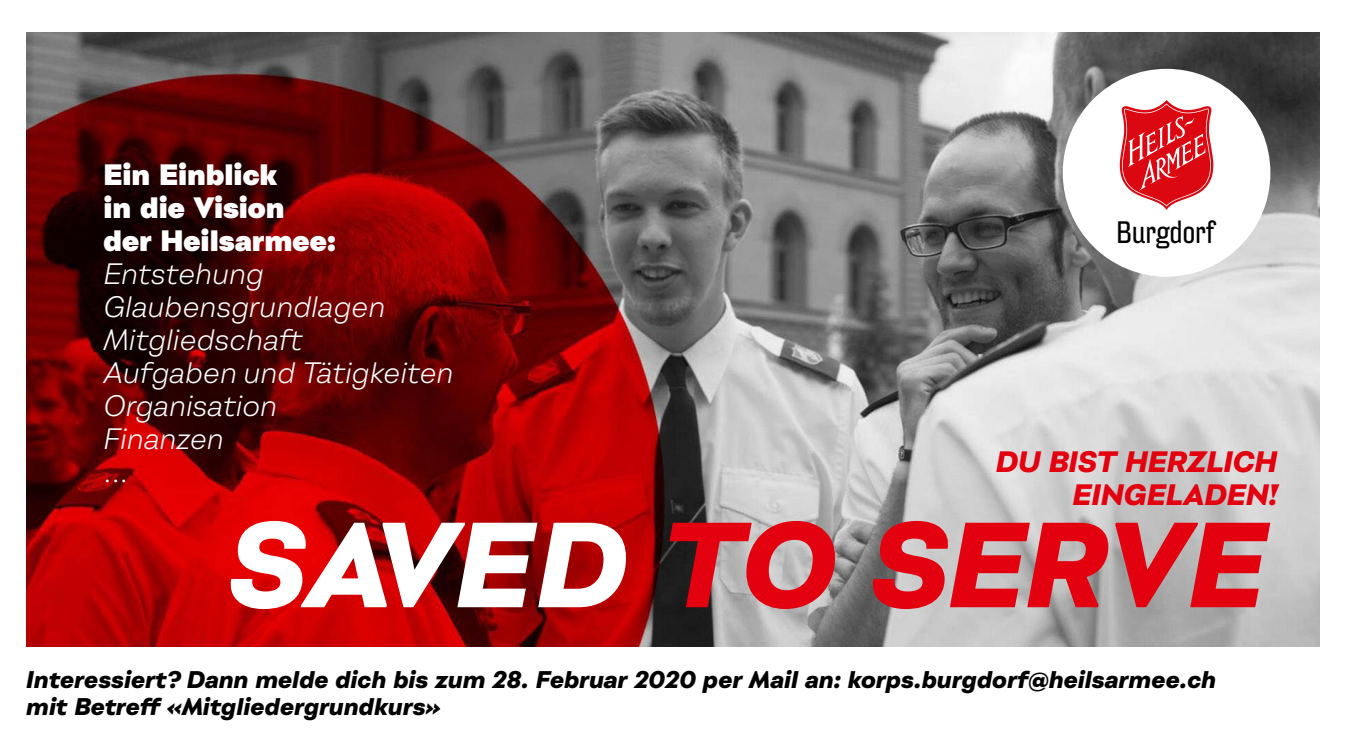
<style>
.page{position:relative;width:1347px;height:745px;background:#fff}
.page>*{position:absolute;margin:0;border:0;box-sizing:border-box;transform-origin:0 0}
.t1{font:italic 800 112.5px "Montreux G";letter-spacing:-.01em;color:#e3000f}
.t2{font:30px "Hydra OT Extd";color:#000}
.t3{font:italic 27.5px/33px "Montreux G";letter-spacing:-.005em;color:#fff}
.t4{font:900 27.5px/33px "Montreux G";color:#fff}
.t5{font:italic 800 27.5px/33px "Montreux G";color:#e3000f;text-align:right}
.t6{font:27.5px "Montreux G";color:#fff}
.t7{font:italic 800 22.5px/27px "Montreux G";color:#000}
.s1{color:#fff}
</style>
<div class="page">
<img style="left:26px;top:33px;width:1293px;height:613px">
<div style="left:1062px;top:69px;width:208px;height:207px;background:#fff;border-radius:50%"></div>
<svg style="left:1119px;top:100px;width:94px;height:110px"></svg>
<p class="t4" style="left:103px;top:159px;width:234px">Ein Einblick<br>in die Vision der Heilsarmee:</p>
<p class="t3" style="left:103px;top:257px;width:352px">Entstehung<br>Glaubensgrundlagen<br>Mitgliedschaft<br>Aufgaben und Tätigkeiten<br>Organisation<br>Finanzen</p>
<p class="t6" style="left:103px;top:454px;width:26px">...</p>
<h2 class="t2" style="left:1116px;top:215px;width:100px">Burgdorf</h2>
<p class="t5" style="left:995px;top:446px;width:283px">DU BIST HERZLICH<br>EINGELADEN!</p>
<h1 class="t1" style="left:228px;top:490px;width:1039px"><span class="s1">SAVED</span> TO SERVE</h1>
<p class="t7" style="left:26px;top:666px;width:1191px">Interessiert? Dann melde dich bis zum 28. Februar 2020 per Mail an: korps.burgdorf@heilsarmee.ch mit Betreff «Mitgliedergrundkurs»</p>
</div>
